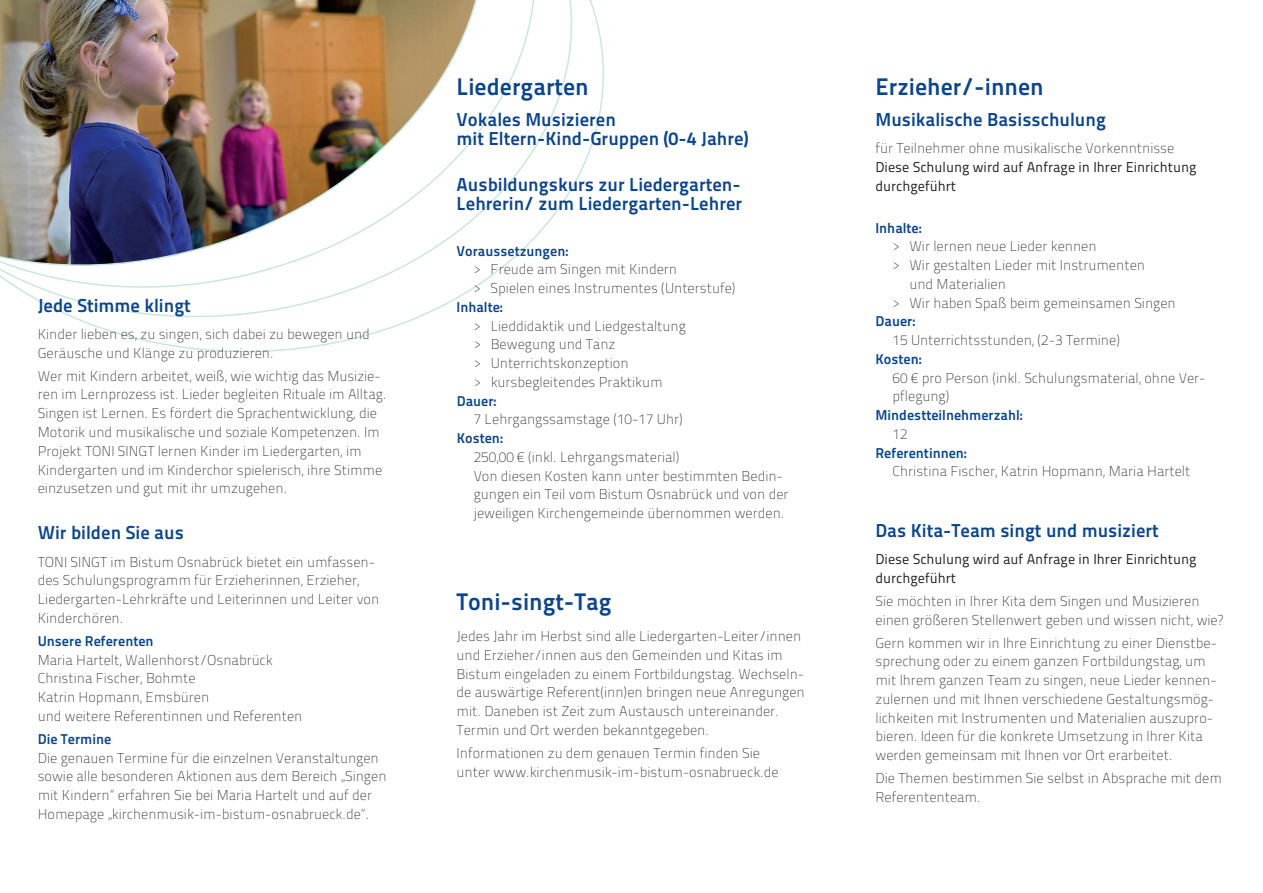
<style>
.page{position:relative;width:1263px;height:893px;background:#fff}
.page>*{position:absolute;margin:0;border:0;box-sizing:border-box;transform-origin:0 0}
.t1{font:24px "Titillium Maps 29 L 800 wt";color:#0c4589}
.t2{font:18.75px/18.8px "Titillium Maps 29 L 800 wt";color:#0c4589}
.t3{font:14.25px/18.8px "Titillium Maps 29 L 1 wt";color:#231f20}
.t4{font:14.25px "Titillium Maps 29 L 800 wt";color:#0c4589}
.t5{font:14.25px/18.8px "Titillium Maps 29 L 400 wt";color:#231f20}
</style>
<div class="page">
<svg style="left:122px;top:0;width:482px;height:352px"></svg>
<svg style="left:74px;top:0;width:512px;height:335px"></svg>
<svg style="left:44px;top:0;width:518px;height:318px"></svg>
<img style="left:0;top:0;width:521px;height:304px">
<h2 class="t2" style="left:38px;top:295px;width:155px">Jede Stimme klingt</h2>
<p class="t3" style="left:38px;top:324px;width:334px">Kinder lieben es, zu singen, sich dabei zu bewegen und<br>Geräusche und Klänge zu produzieren.</p>
<p class="t3" style="left:38px;top:366px;width:350px">Wer mit Kindern arbeitet, weiß, wie wichtig das Musizie&shy;ren im Lernprozess ist. Lieder begleiten Rituale im Alltag.<br>Singen ist Lernen. Es fördert die Sprachentwicklung, die Motorik und musikalische und soziale Kompetenzen. Im Projekt TONI SINGT lernen Kinder im Liedergarten, im Kindergarten und im Kinderchor spielerisch, ihre Stimme einzusetzen und gut mit ihr umzugehen.</p>
<h2 class="t2" style="left:38px;top:522px;width:148px">Wir bilden Sie aus</h2>
<p class="t3" style="left:38px;top:551px;width:343px">TONI SINGT im Bistum Osnabrück bietet ein umfassen&shy;des Schulungsprogramm für Erzieherinnen, Erzieher, Liedergarten-Lehrkräfte und Leiterinnen und Leiter von Kinderchören.</p>
<p class="t4" style="left:38px;top:630px;width:117px">Unsere Referenten</p>
<p class="t3" style="left:38px;top:649px;width:266px">Maria Hartelt, Wallenhorst/Osnabrück Christina Fischer, Bohmte<br>Katrin Hopmann, Emsbüren<br>und weitere Referentinnen und Referenten</p>
<p class="t4" style="left:38px;top:728px;width:75px">Die Termine</p>
<p class="t3" style="left:38px;top:747px;width:350px">Die genauen Termine für die einzelnen Veranstaltungen sowie alle besonderen Aktionen aus dem Bereich „Singen mit Kindern“ erfahren Sie bei Maria Hartelt und auf der Homepage „kirchenmusik-im-bistum-osnabrueck.de“.</p>
<h1 class="t1" style="left:457px;top:68px;width:134px">Liedergarten</h1>
<h2 class="t2" style="left:457px;top:109px;width:293px">Vokales Musizieren<br>mit Eltern-Kind-Gruppen (0-4 Jahre)</h2>
<h2 class="t2" style="left:457px;top:174px;width:287px">Ausbildungskurs zur Liedergarten-<br>Lehrerin/ zum Liedergarten-Lehrer</h2>
<p class="t4" style="left:457px;top:240px;width:113px">Voraussetzungen:</p>
<p class="t3" style="left:474px;top:259px;width:263px">&gt; Freude am Singen mit Kindern<br>&gt; Spielen eines Instrumentes (Unterstufe)</p>
<p class="t4" style="left:457px;top:296px;width:48px">Inhalte:</p>
<p class="t3" style="left:474px;top:316px;width:214px">&gt; Lieddidaktik und Liedgestaltung &gt; Bewegung und Tanz<br>&gt; Unterrichtskonzeption<br>&gt; kursbegleitendes Praktikum</p>
<p class="t4" style="left:457px;top:390px;width:41px">Dauer:</p>
<p class="t3" style="left:474px;top:409px;width:211px">7 Lehrgangssamstage (10-17 Uhr)</p>
<p class="t4" style="left:457px;top:427px;width:48px">Kosten:</p>
<p class="t3" style="left:474px;top:447px;width:316px">250,00 € (inkl. Lehrgangsmaterial)<br>Von diesen Kosten kann unter bestimmten Bedin&shy;gungen ein Teil vom Bistum Osnabrück und von der jeweiligen Kirchengemeinde übernommen werden.</p>
<h1 class="t1" style="left:457px;top:583px;width:156px">Toni-singt-Tag</h1>
<p class="t3" style="left:457px;top:626px;width:350px">Jedes Jahr im Herbst sind alle Liedergarten-Leiter/innen und Erzieher/innen aus den Gemeinden und Kitas im Bistum eingeladen zu einem Fortbildungstag. Wechseln&shy;de auswärtige Referent(inn)en bringen neue Anregungen mit. Daneben ist Zeit zum Austausch untereinander.<br>Termin und Ort werden bekanntgegeben.</p>
<p class="t3" style="left:457px;top:743px;width:324px">Informationen zu dem genauen Termin finden Sie unter www.kirchenmusik-im-bistum-osnabrueck.de</p>
<h1 class="t1" style="left:875px;top:68px;width:170px">Erzieher/-innen</h1>
<h2 class="t2" style="left:875px;top:109px;width:232px">Musikalische Basisschulung</h2>
<p class="t3" style="left:875px;top:138px;width:300px">für Teilnehmer ohne musikalische Vorkenntnisse</p>
<p class="t5" style="left:875px;top:157px;width:323px">Diese Schulung wird auf Anfrage in Ihrer Einrichtung durchgeführt</p>
<p class="t4" style="left:875px;top:217px;width:48px">Inhalte:</p>
<p class="t3" style="left:892px;top:236px;width:206px">&gt; Wir lernen neue Lieder kennen</p>
<p class="t3" style="left:892px;top:255px;width:254px">&gt; Wir gestalten Lieder mit Instrumenten</p>
<p class="t3" style="left:909px;top:274px;width:98px">und Materialien</p>
<p class="t3" style="left:892px;top:293px;width:285px">&gt; Wir haben Spaß beim gemeinsamen Singen</p>
<p class="t4" style="left:875px;top:310px;width:41px">Dauer:</p>
<p class="t3" style="left:892px;top:330px;width:229px">15 Unterrichtsstunden, (2-3 Termine)</p>
<p class="t4" style="left:875px;top:348px;width:48px">Kosten:</p>
<p class="t3" style="left:892px;top:368px;width:314px">60 € pro Person (inkl. Schulungsmaterial, ohne Ver&shy;pflegung)</p>
<p class="t4" style="left:875px;top:404px;width:149px">Mindestteilnehmerzahl:</p>
<p class="t3" style="left:892px;top:424px;width:17px">12</p>
<p class="t4" style="left:875px;top:442px;width:93px">Referentinnen:</p>
<p class="t3" style="left:892px;top:461px;width:299px">Christina Fischer, Katrin Hopmann, Maria Hartelt</p>
<h2 class="t2" style="left:875px;top:520px;width:285px">Das Kita-Team singt und musiziert</h2>
<p class="t5" style="left:875px;top:549px;width:323px">Diese Schulung wird auf Anfrage in Ihrer Einrichtung durchgeführt</p>
<p class="t3" style="left:875px;top:591px;width:349px">Sie möchten in Ihrer Kita dem Singen und Musizieren einen größeren Stellenwert geben und wissen nicht, wie?</p>
<p class="t3" style="left:875px;top:633px;width:343px">Gern kommen wir in Ihre Einrichtung zu einer Dienstbe&shy;sprechung oder zu einem ganzen Fortbildungstag, um mit Ihrem ganzen Team zu singen, neue Lieder kennen&shy;zulernen und mit Ihnen verschiedene Gestaltungsmög&shy;lichkeiten mit Instrumenten und Materialien auszupro&shy;bieren. Ideen für die konkrete Umsetzung in Ihrer Kita werden gemeinsam mit Ihnen vor Ort erarbeitet.</p>
<p class="t3" style="left:875px;top:768px;width:348px">Die Themen bestimmen Sie selbst in Absprache mit dem<br>Referententeam.</p>
</div>
